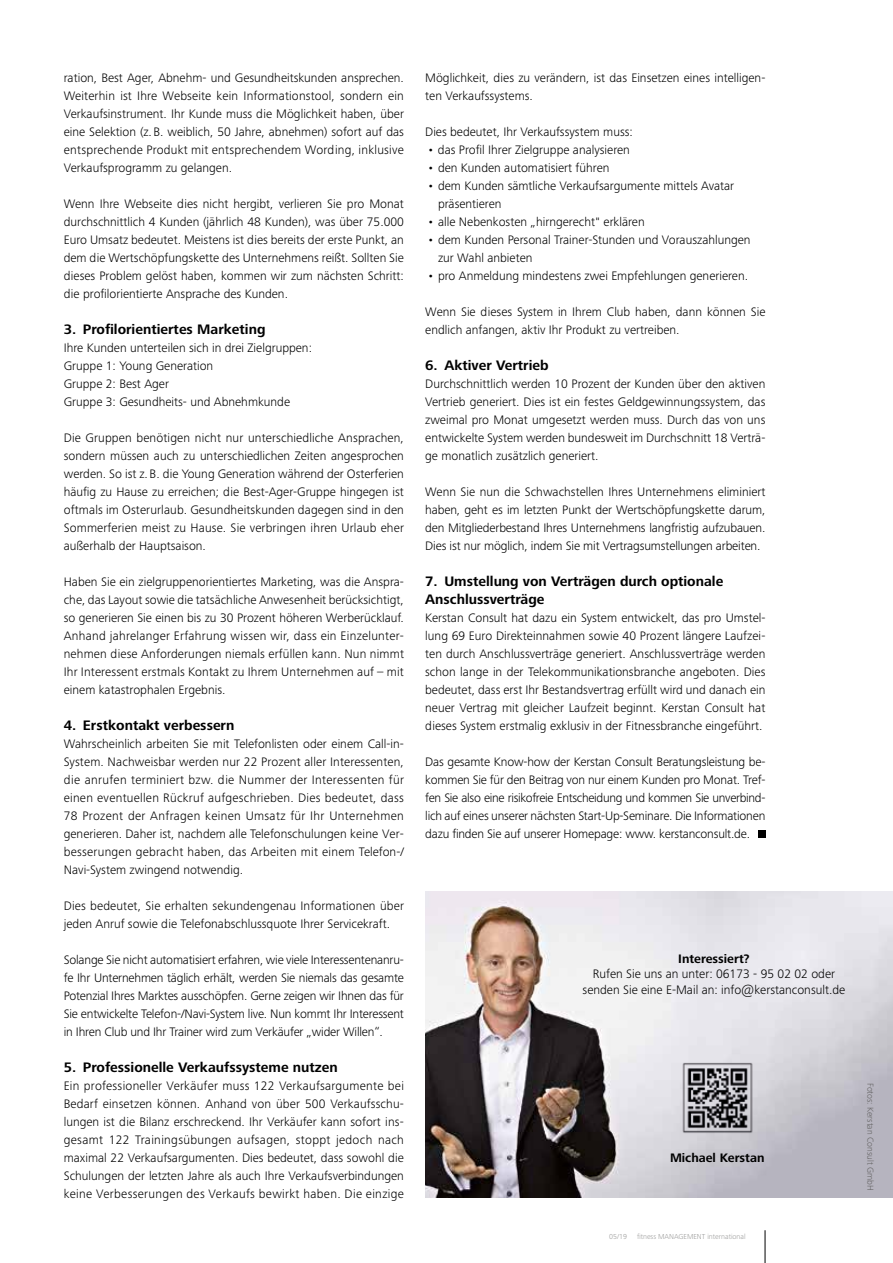
<style>
.page{position:relative;width:893px;height:1263px;background:#fff}
.page>*{position:absolute;margin:0;border:0;box-sizing:border-box;transform-origin:0 0}
.t1{font:700 14.25px/18px "Frutiger Next Pro";color:#000}
.t2{font:300 12.75px/18px "Frutiger Next Pro";color:#000;text-align:justify}
.t3{font:700 12.75px "Frutiger Next Pro";color:#000}
.t4{font:300 9px "Frutiger Next Pro";color:#646363}
.t5{font:300 7.5px "Frutiger Next Pro";color:#9d9d9c}
</style>
<div class="page">
<img style="left:425px;top:892px;width:468px;height:306px">
<img style="left:682px;top:1058px;width:71px;height:79px">
<div style="left:758px;top:830px;width:7px;height:8px;background:#000"></div>
<hr style="left:765px;top:1230px;width:1px;height:33px;background:#000">
<p class="t2" style="left:64px;top:69px;width:342px">ration, Best Ager, Abnehm- und Gesundheitskunden ansprechen.<br>Weiterhin ist Ihre Webseite kein Informationstool, sondern ein Verkaufsinstrument. Ihr Kunde muss die Möglichkeit haben, über eine Selektion (z.B. weiblich, 50 Jahre, abnehmen) sofort auf das entsprechende Produkt mit entsprechendem Wording, inklusive Verkaufsprogramm zu gelangen.</p>
<p class="t2" style="left:64px;top:195px;width:342px">Wenn Ihre Webseite dies nicht hergibt, verlieren Sie pro Monat durchschnittlich 4 Kunden (jährlich 48 Kunden), was über 75.000<br>Euro Umsatz bedeutet. Meistens ist dies bereits der erste Punkt, an dem die Wertschöpfungskette des Unternehmens reißt. Sollten Sie dieses Problem gelöst haben, kommen wir zum nächsten Schritt: die profilorientierte Ansprache des Kunden.</p>
<p class="t1" style="left:64px;top:320px;width:203px">3. Profilorientiertes Marketing</p>
<p class="t2" style="left:64px;top:339px;width:250px;text-align:left">Ihre Kunden unterteilen sich in drei Zielgruppen:<br>Gruppe 1: Young Generation<br>Gruppe 2: Best Ager<br>Gruppe 3: Gesundheits- und Abnehmkunde</p>
<p class="t2" style="left:64px;top:429px;width:342px">Die Gruppen benötigen nicht nur unterschiedliche Ansprachen, sondern müssen auch zu unterschiedlichen Zeiten angesprochen werden. So ist z.B. die Young Generation während der Osterferien häufig zu Hause zu erreichen; die Best-Ager-Gruppe hingegen ist oftmals im Osterurlaub. Gesundheitskunden dagegen sind in den Sommerferien meist zu Hause. Sie verbringen ihren Urlaub eher außerhalb der Hauptsaison.</p>
<p class="t2" style="left:64px;top:573px;width:342px">Haben Sie ein zielgruppenorientiertes Marketing, was die Anspra&shy;che, das Layout sowie die tatsächliche Anwesenheit berücksichtigt, so generieren Sie einen bis zu 30 Prozent höheren Werberücklauf.<br>Anhand jahrelanger Erfahrung wissen wir, dass ein Einzelunter&shy;nehmen diese Anforderungen niemals erfüllen kann. Nun nimmt Ihr Interessent erstmals Kontakt zu Ihrem Unternehmen auf – mit einem katastrophalen Ergebnis.</p>
<p class="t1" style="left:64px;top:716px;width:172px">4. Erstkontakt verbessern</p>
<p class="t2" style="left:64px;top:735px;width:342px">Wahrscheinlich arbeiten Sie mit Telefonlisten oder einem Call-in-System. Nachweisbar werden nur 22 Prozent aller Interessenten, die anrufen terminiert bzw. die Nummer der Interessenten für einen eventuellen Rückruf aufgeschrieben. Dies bedeutet, dass 78 Prozent der Anfragen keinen Umsatz für Ihr Unternehmen generieren. Daher ist, nachdem alle Telefonschulungen keine Ver&shy;besserungen gebracht haben, das Arbeiten mit einem Telefon-/ Navi-System zwingend notwendig.</p>
<p class="t2" style="left:64px;top:897px;width:342px">Dies bedeutet, Sie erhalten sekundengenau Informationen über jeden Anruf sowie die Telefonabschlussquote Ihrer Servicekraft.</p>
<p class="t2" style="left:64px;top:951px;width:342px">Solange Sie nicht automatisiert erfahren, wie viele Interessentenanru&shy;fe Ihr Unternehmen täglich erhält, werden Sie niemals das gesamte Potenzial Ihres Marktes ausschöpfen. Gerne zeigen wir Ihnen das für Sie entwickelte Telefon-/Navi-System live. Nun kommt Ihr Interessent in Ihren Club und Ihr Trainer wird zum Verkäufer „wider Willen“.</p>
<p class="t1" style="left:64px;top:1058px;width:276px">5. Professionelle Verkaufssysteme nutzen</p>
<p class="t2" style="left:64px;top:1077px;width:342px">Ein professioneller Verkäufer muss 122 Verkaufsargumente bei Bedarf einsetzen können. Anhand von über 500 Verkaufsschu&shy;lungen ist die Bilanz erschreckend. Ihr Verkäufer kann sofort ins&shy;gesamt 122 Trainingsübungen aufsagen, stoppt jedoch nach maximal 22 Verkaufsargumenten. Dies bedeutet, dass sowohl die Schulungen der letzten Jahre als auch Ihre Verkaufsverbindungen keine Verbesserungen des Verkaufs bewirkt haben. Die einzige</p>
<p class="t2" style="left:425px;top:69px;width:342px">Möglichkeit, dies zu verändern, ist das Einsetzen eines intelligen&shy;ten Verkaufssystems.</p>
<p class="t2" style="left:425px;top:123px;width:209px">Dies bedeutet, Ihr Verkaufssystem muss:</p>
<p class="t2" style="left:427px;top:141px;width:204px">• das Profil Ihrer Zielgruppe analysieren</p>
<p class="t2" style="left:427px;top:159px;width:184px">• den Kunden automatisiert führen</p>
<p class="t2" style="left:438px;top:177px;width:298px;text-indent:-11px">• dem Kunden sämtliche Verkaufsargumente mittels Avatar präsentieren</p>
<p class="t2" style="left:427px;top:213px;width:219px">• alle Nebenkosten „hirngerecht" erklären</p>
<p class="t2" style="left:438px;top:231px;width:314px;text-indent:-11px">• dem Kunden Personal Trainer-Stunden und Vorauszahlungen zur Wahl anbieten</p>
<p class="t2" style="left:427px;top:267px;width:322px">• pro Anmeldung mindestens zwei Empfehlungen generieren.</p>
<p class="t2" style="left:425px;top:303px;width:342px">Wenn Sie dieses System in Ihrem Club haben, dann können Sie endlich anfangen, aktiv Ihr Produkt zu vertreiben.</p>
<p class="t1" style="left:425px;top:356px;width:125px">6. Aktiver Vertrieb</p>
<p class="t2" style="left:425px;top:375px;width:342px">Durchschnittlich werden 10 Prozent der Kunden über den aktiven Vertrieb generiert. Dies ist ein festes Geldgewinnungssystem, das zweimal pro Monat umgesetzt werden muss. Durch das von uns entwickelte System werden bundesweit im Durchschnitt 18 Verträ&shy;ge monatlich zusätzlich generiert.</p>
<p class="t2" style="left:425px;top:483px;width:342px">Wenn Sie nun die Schwachstellen Ihres Unternehmens eliminiert haben, geht es im letzten Punkt der Wertschöpfungskette darum, den Mitgliederbestand Ihres Unternehmens langfristig aufzubauen.<br>Dies ist nur möglich, indem Sie mit Vertragsumstellungen arbeiten.</p>
<p class="t1" style="left:425px;top:572px;width:300px">7. Umstellung von Verträgen durch optionale<br>Anschlussverträge</p>
<p class="t2" style="left:425px;top:609px;width:342px">Kerstan Consult hat dazu ein System entwickelt, das pro Umstel&shy;lung 69 Euro Direkteinnahmen sowie 40 Prozent längere Laufzei&shy;ten durch Anschlussverträge generiert. Anschlussverträge werden schon lange in der Telekommunikationsbranche angeboten. Dies bedeutet, dass erst Ihr Bestandsvertrag erfüllt wird und danach ein neuer Vertrag mit gleicher Laufzeit beginnt. Kerstan Consult hat dieses System erstmalig exklusiv in der Fitnessbranche eingeführt.</p>
<p class="t2" style="left:425px;top:753px;width:342px">Das gesamte Know-how der Kerstan Consult Beratungsleistung be&shy;kommen Sie für den Beitrag von nur einem Kunden pro Monat. Tref&shy;fen Sie also eine risikofreie Entscheidung und kommen Sie unverbind&shy;lich auf eines unserer nächsten Start-Up-Seminare. Die Informationen dazu finden Sie auf unserer Homepage: www. kerstanconsult.de.</p>
<p class="t3" style="left:678px;top:951px;width:73px">Interessiert?</p>
<p class="t2" style="left:583px;top:966px;width:264px;line-height:15.3px;text-align:center">Rufen Sie uns an unter: 06173 - 95 02 02 oder senden Sie eine E-Mail an: info@kerstanconsult.de</p>
<p class="t3" style="left:670px;top:1150px;width:96px">Michael Kerstan</p>
<p class="t5" style="left:609px;top:1232px;width:20px">05/19</p>
<p class="t5" style="left:637px;top:1232px;width:110px">fitness MANAGEMENT international</p>
<p class="t4" style="left:876px;top:1083px;width:109px;rotate:90deg">Fotos: Kerstan Consult GmbH</p>
</div>
